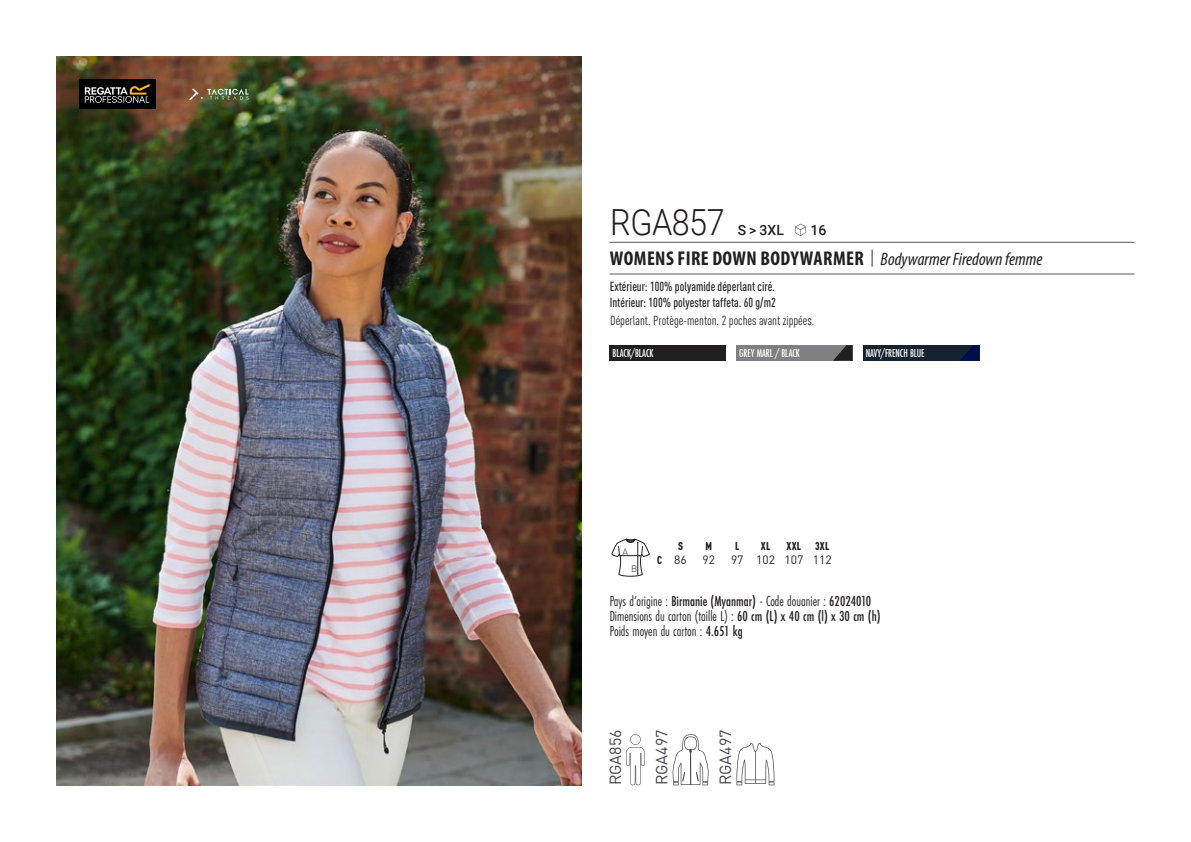
<style>
.page{position:relative;width:1191px;height:842px;background:#fff}
.page>*{position:absolute;margin:0;border:0;box-sizing:border-box;transform-origin:0 0}
.t1{font:300 36px "Roboto";letter-spacing:-.015em;color:#231f20;scale:.9 1}
.t2{font:700 condensed 20px "Myriad Pro";letter-spacing:.02em;color:#231f20}
.t3{font:16px "DIN Pro";color:#43444c}
.t4{font:15px "Futura PT Cond";color:#231f20;scale:.95 1}
.t5{font:500 14px "Roboto";color:#231f20}
.grammage_2020{font:500 condensed 13px/16px "DIN Pro";color:#231f20;scale:.95 1}
.t6{font:condensed 13px "DIN Pro";color:#231f20}
.Coloris_nuancier_bla{font:500 12px "Futura PT Cond";letter-spacing:-.01em;color:#fff;scale:.9 1}
._88_tailles_tab_maig{font:12px "DIN Pro";color:#231f20}
._88_tailles_tab_maig-2{font:900 condensed 11.2px "DIN Pro";letter-spacing:.02em;color:#231f20;scale:.95 1}
.t7{font:300 9.2px "DIN";color:#231f20}
.s1{font-family:"Linotype Shapeshifter";font-weight:400;font-size:16px}
.s2{font-family:"Roboto Condensed";font-weight:300;font-stretch:normal}
.s3{font-family:"Myriad Variable Concept";font-weight:400;font-style:italic;font-stretch:normal;font-size:18px}
.s4{font-weight:900;font-stretch:condensed;font-size:11.2px}
.s5{font-weight:500}
</style>
<div class="page">
<img style="left:57px;top:57px;width:524px;height:728px">
<div style="left:79px;top:79px;width:77px;height:30px;background:#000"></div>
<svg style="left:85px;top:84px;width:66px;height:19px"></svg>
<svg style="left:189px;top:89px;width:60px;height:11px"></svg>
<div style="left:609px;top:345px;width:117px;height:16px;background:#231f20"></div>
<div style="left:736px;top:345px;width:116px;height:16px;background:#7e8083"></div>
<svg style="left:833px;top:345px;width:19px;height:16px"></svg>
<div style="left:863px;top:345px;width:116px;height:16px;background:#172231"></div>
<svg style="left:960px;top:345px;width:19px;height:16px"></svg>
<svg style="left:626px;top:734px;width:18px;height:51px"></svg>
<svg style="left:672px;top:734px;width:36px;height:51px"></svg>
<svg style="left:736px;top:743px;width:38px;height:42px"></svg>
<svg style="left:611px;top:539px;width:38px;height:37px"></svg>
<hr style="left:609px;top:242px;width:525px;height:1px;background:#57585a">
<hr style="left:609px;top:274px;width:525px;height:1px;background:#57585a">
<p class="t1" style="left:610px;top:197px;width:129px">RGA857</p>
<p class="t5" style="left:738px;top:220px;width:90px">S &gt; 3XL <span class="s1">S</span> 16</p>
<p class="t2" style="left:610px;top:246px;width:434px">WOMENS FIRE DOWN BODYWARMER <span class="s2">|</span> <span class="s3">Bodywarmer Firedown femme</span></p>
<p class="grammage_2020" style="left:609px;top:277px;width:176px">Extérieur: 100% polyamide déperlant ciré.<br>Intérieur: 100% polyester taffeta. 60 g/m2</p>
<p class="t6" style="left:610px;top:311px;width:206px">Déperlant. Protège-menton. 2 poches avant zippées.</p>
<p class="Coloris_nuancier_bla" style="left:612px;top:346px;width:47px">BLACK/BLACK</p>
<p class="Coloris_nuancier_bla" style="left:739px;top:346px;width:69px">GREY MARL / BLACK</p>
<p class="Coloris_nuancier_bla" style="left:866px;top:346px;width:67px">NAVY/FRENCH BLUE</p>
<p class="t7" style="left:622px;top:546px;width:7px">A</p>
<p class="t7" style="left:631px;top:563px;width:8px">B</p>
<p class="_88_tailles_tab_maig-2" style="left:678px;top:538px;width:7px">S</p>
<p class="_88_tailles_tab_maig-2" style="left:705px;top:538px;width:8px">M</p>
<p class="_88_tailles_tab_maig-2" style="left:735px;top:538px;width:6px">L</p>
<p class="_88_tailles_tab_maig-2" style="left:761px;top:538px;width:12px">XL</p>
<p class="_88_tailles_tab_maig-2" style="left:786px;top:538px;width:46px">XXL 3XL</p>
<p class="_88_tailles_tab_maig" style="left:657px;top:550px;width:31px"><span class="s4">C</span> 86</p>
<p class="_88_tailles_tab_maig" style="left:702px;top:550px;width:14px">92</p>
<p class="_88_tailles_tab_maig" style="left:731px;top:550px;width:102px">97 102 107 112</p>
<p class="t4" style="left:609px;top:592px;width:277px">Pays d’origine : <span class="s5">Birmanie (Myanmar)</span> - Code douanier : <span class="s5">62024010</span></p>
<p class="t4" style="left:609px;top:607px;width:287px">Dimensions du carton (taille L) : <span class="s5">60 cm (L) x 40 cm (l) x 30 cm (h)</span></p>
<p class="t4" style="left:609px;top:622px;width:142px">Poids moyen du carton : <span class="s5">4.651 kg</span></p>
<p class="t3" style="left:602px;top:785px;width:57px;rotate:-90deg">RGA856</p>
<p class="t3" style="left:649px;top:785px;width:57px;rotate:-90deg">RGA497</p>
<p class="t3" style="left:713px;top:785px;width:57px;rotate:-90deg">RGA497</p>
</div>
